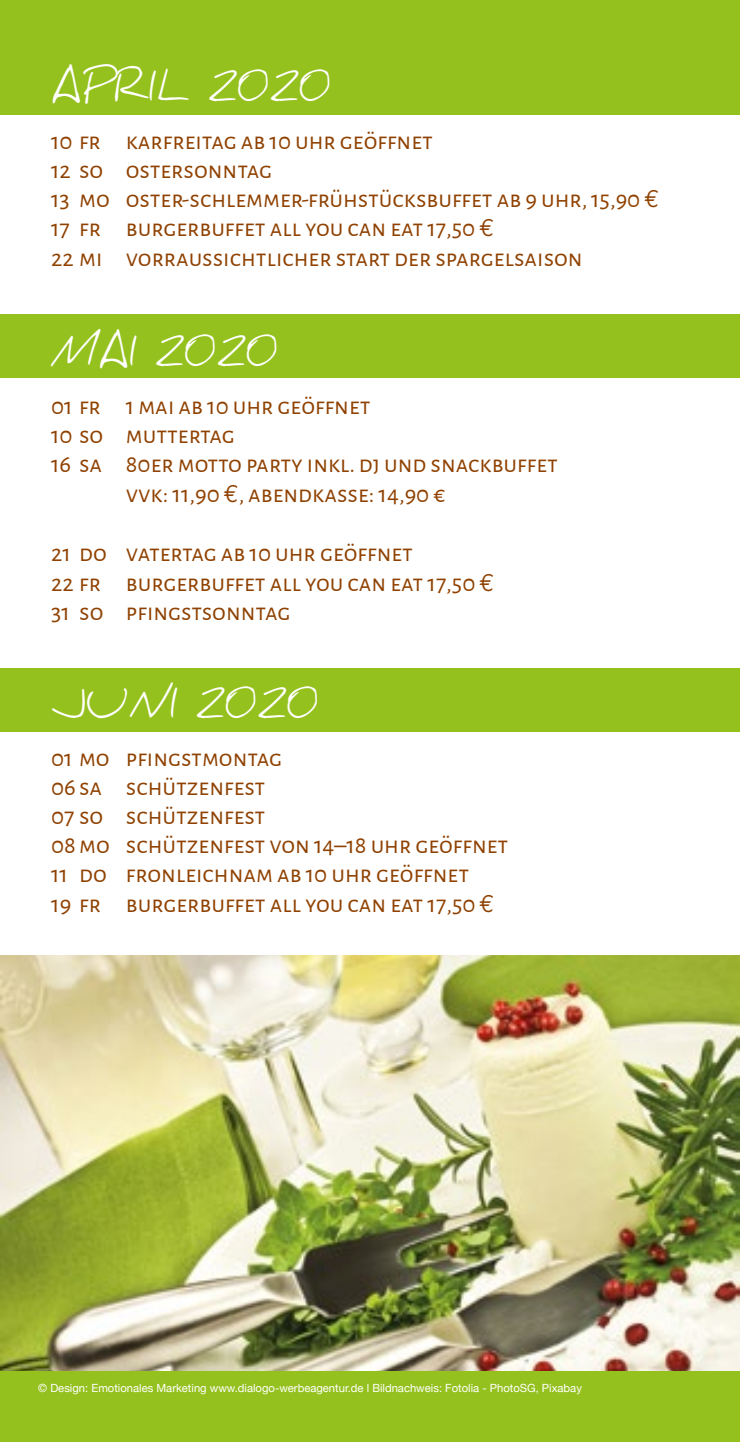
<style>
.page{position:relative;width:740px;height:1442px;background:#fff}
.page>*{position:absolute;margin:0;border:0;box-sizing:border-box;transform-origin:0 0}
.t1{font:40.5px "Daniel";color:#fff}
.t2{font:24.75px/29.2px "Alegreya Sans SC";color:#8f4100}
.t3{font:11.25px "Helvetica Neue";color:#fff}
.s1{font-family:"Euro Mono"}
</style>
<div class="page">
<div style="left:0;top:0;width:740px;height:115px;background:#95c11f"></div>
<div style="left:0;top:314px;width:740px;height:64px;background:#95c11f"></div>
<div style="left:0;top:668px;width:740px;height:63px;background:#95c11f"></div>
<img style="left:0;top:955px;width:740px;height:416px">
<div style="left:0;top:1371px;width:740px;height:70px;background:#95c11f"></div>
<h1 class="t1" style="left:51px;top:63px;width:282px">APRIL 2020</h1>
<p class="t2" style="left:51px;top:125px;width:610px">10 fr karfreitag ab 10 uhr geöffnet<br>12 so ostersonntag<br>13 mo oster-schlemmer-frühstücksbuffet ab 9 uhr, 15,90 <span class="s1">E </span>17 fr burgerbuffet all you can eat 17,50 <span class="s1">E<br></span>22 mi vorraussichtlicher start der spargelsaison</p>
<h1 class="t1" style="left:51px;top:328px;width:229px">MAI 2020</h1>
<p class="t2" style="left:51px;top:390px;width:321px">01 fr 1 mai ab 10 uhr geöffnet</p>
<p class="t2" style="left:51px;top:419px;width:185px">10 so muttertag</p>
<p class="t2" style="left:51px;top:448px;width:508px">16 sa 80er motto party inkl. dj und snackbuffet</p>
<p class="t2" style="left:126px;top:478px;width:321px">vvk: 11,90 <span class="s1">E</span>, abendkasse: 14,90 €</p>
<p class="t2" style="left:51px;top:537px;width:445px">21 do vatertag ab 10 uhr geöffnet<br>22 fr burgerbuffet all you can eat 17,50 <span class="s1">E<br></span>31 so pfingstsonntag</p>
<h1 class="t1" style="left:51px;top:680px;width:269px">JUNI 2020</h1>
<p class="t2" style="left:51px;top:742px;width:459px">01 mo pfingstmontag<br>06 sa schützenfest<br>07 so schützenfest<br>08mo schützenfest von 14–18 uhr geöffnet<br>11 do fronleichnam ab 10 uhr geöffnet<br>19 fr burgerbuffet all you can eat 17,50 <span class="s1">E</span></p>
<p class="t3" style="left:38px;top:1381px;width:545px">© Design: Emotionales Marketing www.dialogo-werbeagentur.de l Bildnachweis: Fotolia - PhotoSG, Pixabay</p>
</div>
